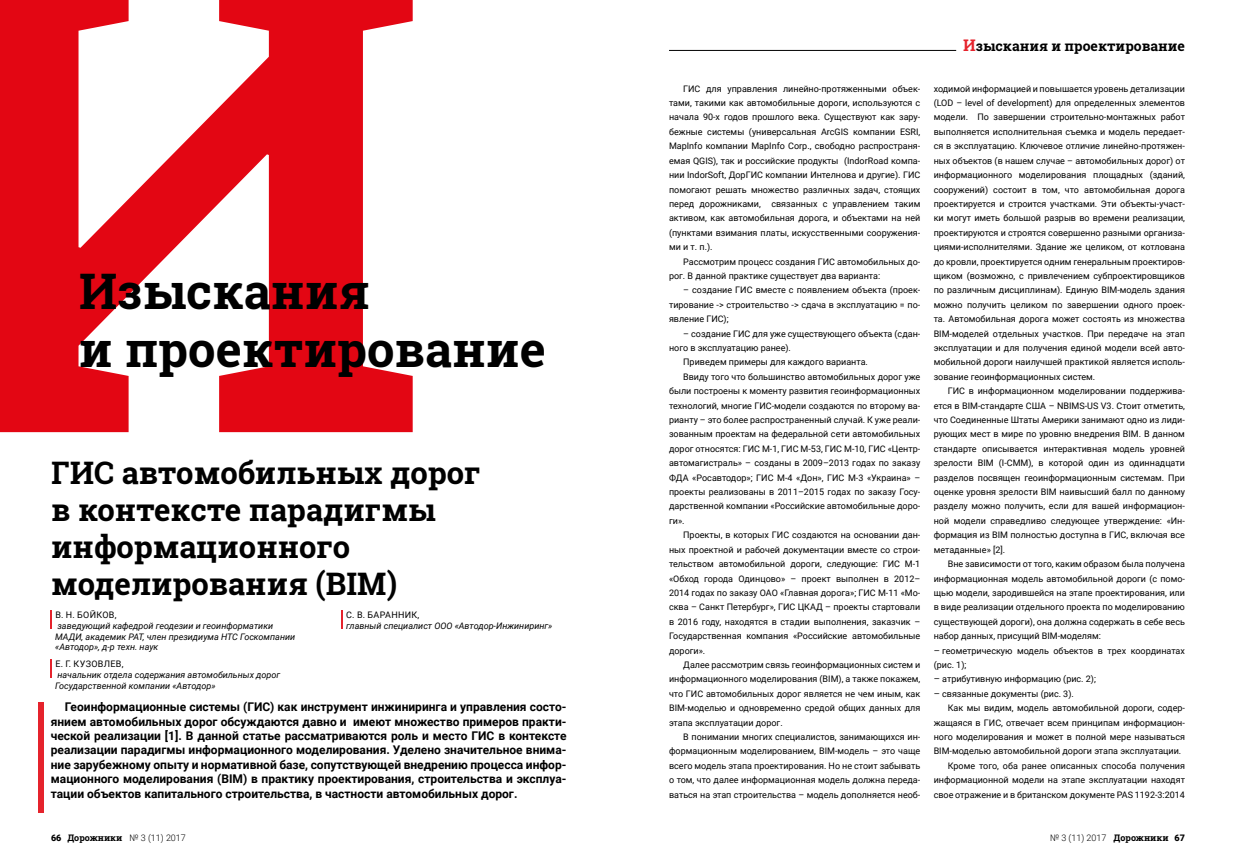
<style>
.page{position:relative;width:1236px;height:865px;background:#fff}
.page>*{position:absolute;margin:0;border:0;box-sizing:border-box;transform-origin:0 0}
.t1{font:700 49px/58.8px "Roboto Slab";color:#000}
.t2{font:700 31px/37.2px "Roboto Slab";color:#000}
.t3{font:700 14px "Roboto Slab";color:#000}
.t4{font:700 12px/14.4px "Roboto";color:#000;text-align:justify}
.t5{font:9px/14.4px "Roboto";color:#000;text-align:justify}
.t6{font:italic 9px/10.8px "Roboto";color:#000}
.t7{font:300 9px "Roboto";color:#000}
.t8{font:9px "Roboto";letter-spacing:.035em;color:#000}
.s1{font-size:16px;color:#e5232c}
.s2{font-family:"Roboto Slab"}
.s3{font-weight:900}
.s4{font-family:"Roboto Slab";font-weight:700}
</style>
<div class="page">
<hr style="left:669px;top:50px;width:287px;height:1px;background:#000">
<svg style="left:0;top:0;width:413px;height:432px;fill:#e30613"></svg>
<div style="left:38px;top:702px;width:6px;height:111px;background:#e5232c"></div>
<svg style="left:51px;top:610px;width:1px;height:19px"></svg>
<svg style="left:51px;top:659px;width:1px;height:19px"></svg>
<svg style="left:341px;top:610px;width:2px;height:19px"></svg>
<h1 class="t1" style="left:79px;top:261px;width:469px">Изыскания<br>и проектирование</h1>
<h2 class="t2" style="left:51px;top:454px;width:431px">ГИС автомобильных дорог в контексте парадигмы информационного моделирования (BIM)</h2>
<p class="t5" style="left:55px;top:607px;width:63px">В. Н. БОЙКОВ,</p>
<p class="t6" style="left:55px;top:619px;width:242px">заведующий кафедрой геодезии и геоинформатики<br>МАДИ, академик РАТ, член президиума НТС Госкомпании «Автодор», д-р техн. наук</p>
<p class="t6" style="left:55px;top:669px;width:227px">начальник отдела содержания автомобильных дорог<br>Государственной компании «Автодор»</p>
<p class="t8" style="left:55px;top:657px;width:70px">Е. Г. КУЗОВЛЕВ,</p>
<p class="t8" style="left:346px;top:608px;width:74px">С. В. БАРАННИК,</p>
<p class="t6" style="left:346px;top:619px;width:208px">главный специалист ООО «Автодор-Инжиниринг»</p>
<p class="t4" style="left:51px;top:699px;width:517px;text-indent:14px">Геоинформационные системы (ГИС) как инструмент инжиниринга и управления состо&shy;янием автомобильных дорог обсуждаются давно и имеют множество примеров практи&shy;ческой реализации [1]. В данной статье рассматриваются роль и место ГИС в контексте реализации парадигмы информационного моделирования. Уделено значительное внима&shy;ние зарубежному опыту и нормативной базе, сопутствующей внедрению процесса инфор&shy;мационного моделирования (BIM) в практику проектирования, строительства и эксплуа&shy;тации объектов капитального строительства, в частности автомобильных дорог.</p>
<p class="t5" style="left:669px;top:81px;width:253px;text-indent:14px">ГИС для управления линейно-протяженными объек&shy;тами, такими как автомобильные дороги, используются с начала 90-х годов прошлого века. Существуют как зару&shy;бежные системы (универсальная ArcGIS компании ESRI, MapInfo компании MapInfo Corp., свободно распространя&shy;емая QGIS), так и российские продукты (IndorRoad компа&shy;нии IndorSoft, ДорГИС компании Интелнова и другие). ГИС помогают решать множество различных задач, стоящих перед дорожниками, связанных с управлением таким активом, как автомобильная дорога, и объектами на ней (пунктами взимания платы, искусственными сооружения&shy;ми и т. п.).</p>
<p class="t5" style="left:669px;top:254px;width:253px;text-indent:14px">Рассмотрим процесс создания ГИС автомобильных до&shy;рог. В данной практике существует два варианта:</p>
<p class="t5" style="left:669px;top:282px;width:253px;text-indent:14px">– создание ГИС вместе с появлением объекта (проек&shy;тирование -&gt; строительство -&gt; сдача в эксплуатацию = по&shy;явление ГИС);</p>
<p class="t5" style="left:683px;top:326px;width:239px">– создание ГИС для уже существующего объекта (сдан-</p>
<p class="t5" style="left:669px;top:340px;width:123px">ного в эксплуатацию ранее).</p>
<p class="t5" style="left:683px;top:354px;width:186px">Приведем примеры для каждого варианта.</p>
<p class="t5" style="left:683px;top:369px;width:239px">Ввиду того что большинство автомобильных дорог уже</p>
<p class="t5" style="left:669px;top:383px;width:253px">были построены к моменту развития геоинформационных</p>
<p class="t5" style="left:669px;top:398px;width:253px">технологий, многие ГИС-модели создаются по второму ва-</p>
<p class="t5" style="left:669px;top:412px;width:253px">рианту – это более распространенный случай. К уже реали-</p>
<p class="t5" style="left:669px;top:426px;width:253px">зованным проектам на федеральной сети автомобильных</p>
<p class="t5" style="left:669px;top:441px;width:253px">дорог относятся: ГИС М-1, ГИС М-53, ГИС М-10, ГИС «Центр-</p>
<p class="t5" style="left:669px;top:455px;width:253px">автомагистраль» – созданы в 2009–2013 годах по заказу</p>
<p class="t5" style="left:669px;top:470px;width:253px">ФДА «Росавтодор»; ГИС М-4 «Дон», ГИС М-3 «Украина» –</p>
<p class="t5" style="left:669px;top:484px;width:253px">проекты реализованы в 2011–2015 годах по заказу Госу-</p>
<p class="t5" style="left:669px;top:498px;width:253px">дарственной компании «Российские автомобильные доро-</p>
<p class="t5" style="left:669px;top:513px;width:17px">ги».</p>
<p class="t5" style="left:683px;top:527px;width:239px">Проекты, в которых ГИС создаются на основании дан-</p>
<p class="t5" style="left:669px;top:542px;width:253px">ных проектной и рабочей документации вместе со строи-</p>
<p class="t5" style="left:669px;top:556px;width:253px">тельством автомобильной дороги, следующие: ГИС М-1</p>
<p class="t5" style="left:669px;top:570px;width:253px">«Обход города Одинцово» – проект выполнен в 2012–</p>
<p class="t5" style="left:669px;top:585px;width:253px">2014 годах по заказу ОАО «Главная дорога»; ГИС М-11 «Мо-</p>
<p class="t5" style="left:669px;top:599px;width:253px">сква – Санкт Петербург», ГИС ЦКАД – проекты стартовали</p>
<p class="t5" style="left:669px;top:614px;width:253px">в 2016 году, находятся в стадии выполнения, заказчик –</p>
<p class="t5" style="left:669px;top:628px;width:253px">Государственная компания «Российские автомобильные</p>
<p class="t5" style="left:669px;top:642px;width:38px">дороги».</p>
<p class="t5" style="left:683px;top:657px;width:239px">Далее рассмотрим связь геоинформационных систем и</p>
<p class="t5" style="left:669px;top:671px;width:253px">информационного моделирования (BIM), а также покажем,</p>
<p class="t5" style="left:669px;top:686px;width:253px">что ГИС автомобильных дорог является не чем иным, как</p>
<p class="t5" style="left:669px;top:700px;width:253px">BIM-моделью и одновременно средой общих данных для</p>
<p class="t5" style="left:669px;top:714px;width:115px">этапа эксплуатации дорог.</p>
<p class="t5" style="left:683px;top:729px;width:239px">В понимании многих специалистов, занимающихся ин-</p>
<p class="t5" style="left:669px;top:743px;width:253px">формационным моделированием, BIM-модель – это чаще</p>
<p class="t5" style="left:669px;top:758px;width:253px">всего модель этапа проектирования. Но не стоит забывать</p>
<p class="t5" style="left:669px;top:772px;width:253px">о том, что далее информационная модель должна переда-</p>
<p class="t5" style="left:669px;top:786px;width:253px">ваться на этап строительства – модель дополняется необ-</p>
<h3 class="t3" style="left:963px;top:38px;width:223px"><span class="s1">И</span>зыскания и проектирование</h3>
<p class="t5" style="left:934px;top:81px;width:253px">ходимой информацией и повышается уровень детализации (LOD – level of development) для определенных элементов модели. По завершении строительно-монтажных работ выполняется исполнительная съемка и модель передает&shy;ся в эксплуатацию. Ключевое отличие линейно-протяжен&shy;ных объектов (в нашем случае – автомобильных дорог) от информационного моделирования площадных (зданий, сооружений) состоит в том, что автомобильная дорога проектируется и строится участками. Эти объекты-участ&shy;ки могут иметь большой разрыв во времени реализации, проектируются и строятся совершенно разными организа&shy;циями-исполнителями. Здание же целиком, от котлована до кровли, проектируется одним генеральным проектиров&shy;щиком (возможно, с привлечением субпроектировщиков по различным дисциплинам). Единую BIM-модель здания можно получить целиком по завершении одного проек&shy;та. Автомобильная дорога может состоять из множества BIM-моделей отдельных участков. При передаче на этап эксплуатации и для получения единой модели всей авто&shy;мобильной дороги наилучшей практикой является исполь&shy;зование геоинформационных систем.</p>
<p class="t5" style="left:934px;top:383px;width:253px;text-indent:14px">ГИС в информационном моделировании поддержива&shy;ется в BIM-стандарте США – NBIMS-US V3. Стоит отметить, что Соединенные Штаты Америки занимают одно из лиди&shy;рующих мест в мире по уровню внедрения BIM. В данном стандарте описывается интерактивная модель уровней зрелости BIM (I-CMM), в которой один из одиннадцати разделов посвящен геоинформационным системам. При оценке уровня зрелости BIM наивысший балл по данному разделу можно получить, если для вашей информацион&shy;ной модели справедливо следующее утверждение: «Ин&shy;формация из BIM полностью доступна в ГИС, включая все метаданные» [2].</p>
<p class="t5" style="left:934px;top:556px;width:253px;text-indent:14px">Вне зависимости от того, каким образом была получена информационная модель автомобильной дороги (с помо&shy;щью модели, зародившейся на этапе проектирования, или в виде реализации отдельного проекта по моделированию существующей дороги), она должна содержать в себе весь набор данных, присущий BIM-моделям:</p>
<p class="t5" style="left:934px;top:642px;width:253px"><span class="s2">–</span> геометрическую модель объектов в трех координатах (рис. 1);</p>
<p class="t5" style="left:934px;top:671px;width:164px"><span class="s2">–</span> атрибутивную информацию (рис. 2);</p>
<p class="t5" style="left:934px;top:686px;width:142px"><span class="s2">–</span> связанные документы (рис. 3).</p>
<p class="t5" style="left:948px;top:700px;width:239px">Как мы видим, модель автомобильной дороги, содер-</p>
<p class="t5" style="left:934px;top:714px;width:253px">жащаяся в ГИС, отвечает всем принципам информацион-</p>
<p class="t5" style="left:934px;top:729px;width:253px">ного моделирования и может в полной мере называться</p>
<p class="t5" style="left:934px;top:743px;width:249px">BIM-моделью автомобильной дороги этапа эксплуатации.</p>
<p class="t5" style="left:948px;top:758px;width:239px">Кроме того, оба ранее описанных способа получения</p>
<p class="t5" style="left:934px;top:772px;width:253px">информационной модели на этапе эксплуатации находят</p>
<p class="t5" style="left:934px;top:786px;width:253px">свое отражение и в британском документе PAS 1192-3:2014</p>
<p class="t7" style="left:51px;top:831px;width:136px"><span class="s3">66</span> <span class="s4">Дорожники</span> № 3 (11) 2017</p>
<p class="t7" style="left:1050px;top:831px;width:136px">№ 3 (11) 2017 <span class="s4">Дорожники</span> <span class="s3">67</span></p>
</div>
